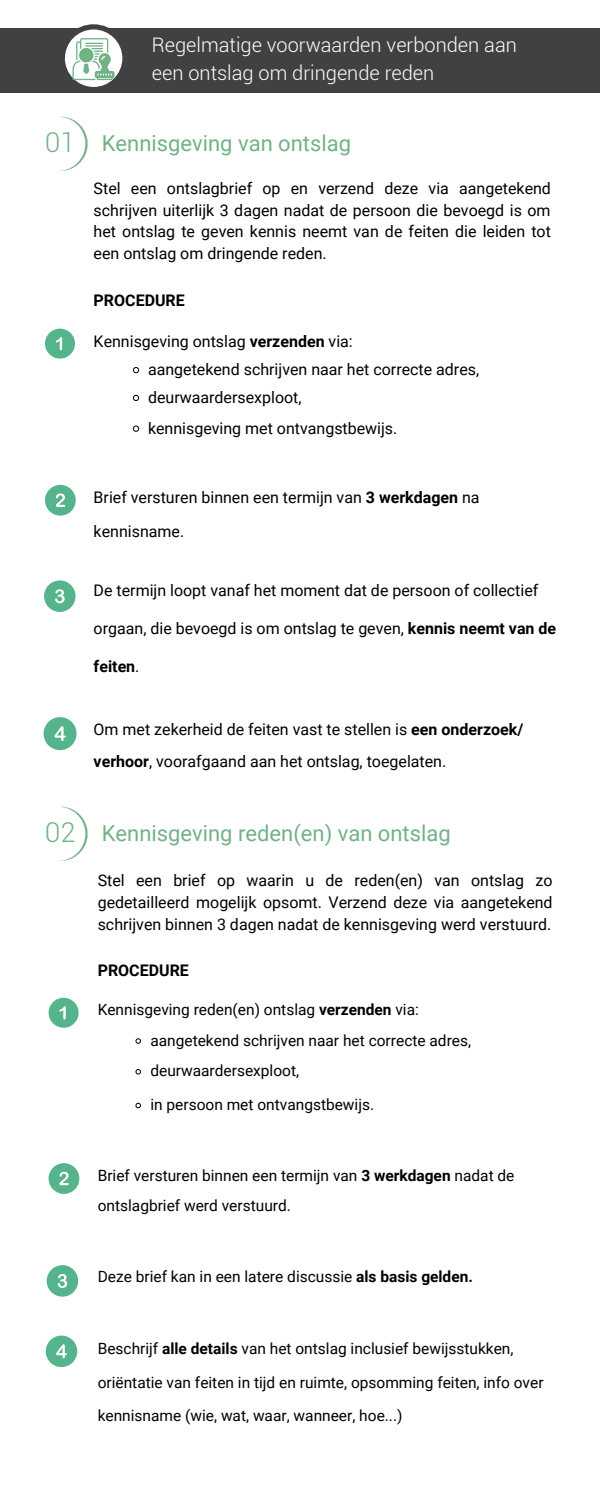
<style>
.page{position:relative;width:600px;height:1500px;background:#fff}
.page>*{position:absolute;margin:0;border:0;box-sizing:border-box;transform-origin:0 0}
.t1{font:300 27.3px "Roboto";color:#72b287}
.t2{font:22px "Roboto";color:#72b287}
.t3{font:300 20px "Roboto";color:#fff}
.t4{font:16px/21.8px "Roboto";color:#000;text-align:justify}
.t5{font:700 16px "Roboto";color:#000}
.t6{font:15.5px/33.8px "Roboto";color:#000}
.s1{font-weight:700}
.s2{font-weight:400}
</style>
<div class="page">
<svg style="left:135px;top:1038px;width:6px;height:6px"></svg>
<svg style="left:135px;top:1069px;width:6px;height:6px"></svg>
<svg style="left:135px;top:1102px;width:6px;height:7px"></svg>
<svg style="left:132px;top:367px;width:8px;height:7px"></svg>
<svg style="left:132px;top:394px;width:8px;height:7px"></svg>
<svg style="left:132px;top:425px;width:8px;height:7px"></svg>
<img style="left:60px;top:116px;width:28px;height:55px">
<div style="left:0;top:28px;width:599px;height:64px;background:#414042"></div>
<svg style="left:64px;top:24px;width:59px;height:63px"></svg>
<div style="left:45px;top:329px;width:30px;height:30px;background:#56b48c;border-radius:50%"></div>
<svg style="left:56px;top:337px;width:6px;height:13px"></svg>
<div style="left:45px;top:485px;width:31px;height:31px;background:#56b48c;border-radius:50%"></div>
<svg style="left:56px;top:494px;width:9px;height:13px"></svg>
<div style="left:44px;top:580px;width:32px;height:32px;background:#56b48c;border-radius:50%"></div>
<svg style="left:55px;top:589px;width:10px;height:14px"></svg>
<div style="left:44px;top:717px;width:33px;height:33px;background:#56b48c;border-radius:50%"></div>
<svg style="left:54px;top:726px;width:12px;height:15px"></svg>
<img style="left:60px;top:806px;width:28px;height:55px">
<div style="left:49px;top:998px;width:30px;height:30px;background:#56b48c;border-radius:50%"></div>
<svg style="left:59px;top:1006px;width:7px;height:13px"></svg>
<div style="left:49px;top:1163px;width:30px;height:31px;background:#56b48c;border-radius:50%"></div>
<svg style="left:59px;top:1172px;width:10px;height:13px"></svg>
<div style="left:47px;top:1265px;width:31px;height:32px;background:#56b48c;border-radius:50%"></div>
<svg style="left:58px;top:1274px;width:9px;height:14px"></svg>
<div style="left:46px;top:1336px;width:31px;height:31px;background:#56b48c;border-radius:50%"></div>
<svg style="left:56px;top:1344px;width:11px;height:14px"></svg>
<p class="t3" style="left:152px;top:34px;width:367px">Regelmatige voorwaarden verbonden aan</p>
<p class="t3" style="left:152px;top:61px;width:284px">een ontslag om dringende reden</p>
<p class="t1" style="left:45px;top:127px;width:32px">01</p>
<p class="t2" style="left:102px;top:131px;width:251px">Kennisgeving van ontslag</p>
<p class="t4" style="left:94px;top:177px;width:459px">Stel een ontslagbrief op en verzend deze via aangetekend schrijven uiterlijk 3 dagen nadat de persoon die bevoegd is om het ontslag te geven kennis neemt van de feiten die leiden tot een ontslag om dringende reden.</p>
<p class="t5" style="left:94px;top:291px;width:93px">PROCEDURE</p>
<p class="t4" style="left:94px;top:331px;width:261px">Kennisgeving ontslag <span class="s1">verzenden</span> via:</p>
<p class="t4" style="left:148px;top:359px;width:333px">aangetekend schrijven naar het correcte adres,</p>
<p class="t4" style="left:148px;top:386px;width:155px">deurwaardersexploot,</p>
<p class="t4" style="left:148px;top:417px;width:251px">kennisgeving met ontvangstbewijs.</p>
<p class="t4" style="left:94px;top:480px;width:387px;line-height:34.5px">Brief versturen binnen een termijn van <span class="s1">3 werkdagen</span> na kennisname.</p>
<p class="t4" style="left:94px;top:579px;width:446px">De termijn loopt vanaf het moment dat de persoon of collectief</p>
<p class="t4" style="left:94px;top:617px;width:464px">orgaan, die bevoegd is om ontslag te geven, <span class="s1">kennis neemt van de</span></p>
<p class="t5" style="left:94px;top:657px;width:47px">feiten<span class="s2">.</span></p>
<p class="t4" style="left:94px;top:714px;width:431px;line-height:31.5px">Om met zekerheid de feiten vast te stellen is <span class="s1">een onderzoek/ verhoor</span>, voorafgaand aan het ontslag, toegelaten.</p>
<p class="t1" style="left:45px;top:817px;width:32px">02</p>
<p class="t2" style="left:102px;top:820px;width:351px">Kennisgeving reden(en) van ontslag</p>
<p class="t4" style="left:98px;top:870px;width:456px">Stel een brief op waarin u de reden(en) van ontslag zo gedetailleerd mogelijk opsomt. Verzend deze via aangetekend schrijven binnen 3 dagen nadat de kennisgeving werd verstuurd.</p>
<p class="t5" style="left:98px;top:961px;width:93px">PROCEDURE</p>
<p class="t6" style="left:98px;top:993px;width:323px">Kennisgeving reden(en) ontslag <span class="s1">verzenden</span> via:</p>
<p class="t6" style="left:150px;top:1023px;width:322px">aangetekend schrijven naar het correcte adres,</p>
<p class="t6" style="left:150px;top:1054px;width:150px">deurwaardersexploot,</p>
<p class="t6" style="left:150px;top:1088px;width:225px">in persoon met ontvangstbewijs.</p>
<p class="t6" style="left:98px;top:1160px;width:418px;line-height:30.8px">Brief versturen binnen een termijn van <span class="s1">3 werkdagen</span> nadat de ontslagbrief werd verstuurd.</p>
<p class="t6" style="left:98px;top:1260px;width:377px">Deze brief kan in een latere discussie <span class="s1">als basis gelden.</span></p>
<p class="t6" style="left:98px;top:1332px;width:447px">Beschrijf <span class="s1">alle details</span> van het ontslag inclusief bewijsstukken, oriëntatie van feiten in tijd en ruimte, opsomming feiten, info over kennisname (wie, wat, waar, wanneer, hoe...)</p>
</div>
